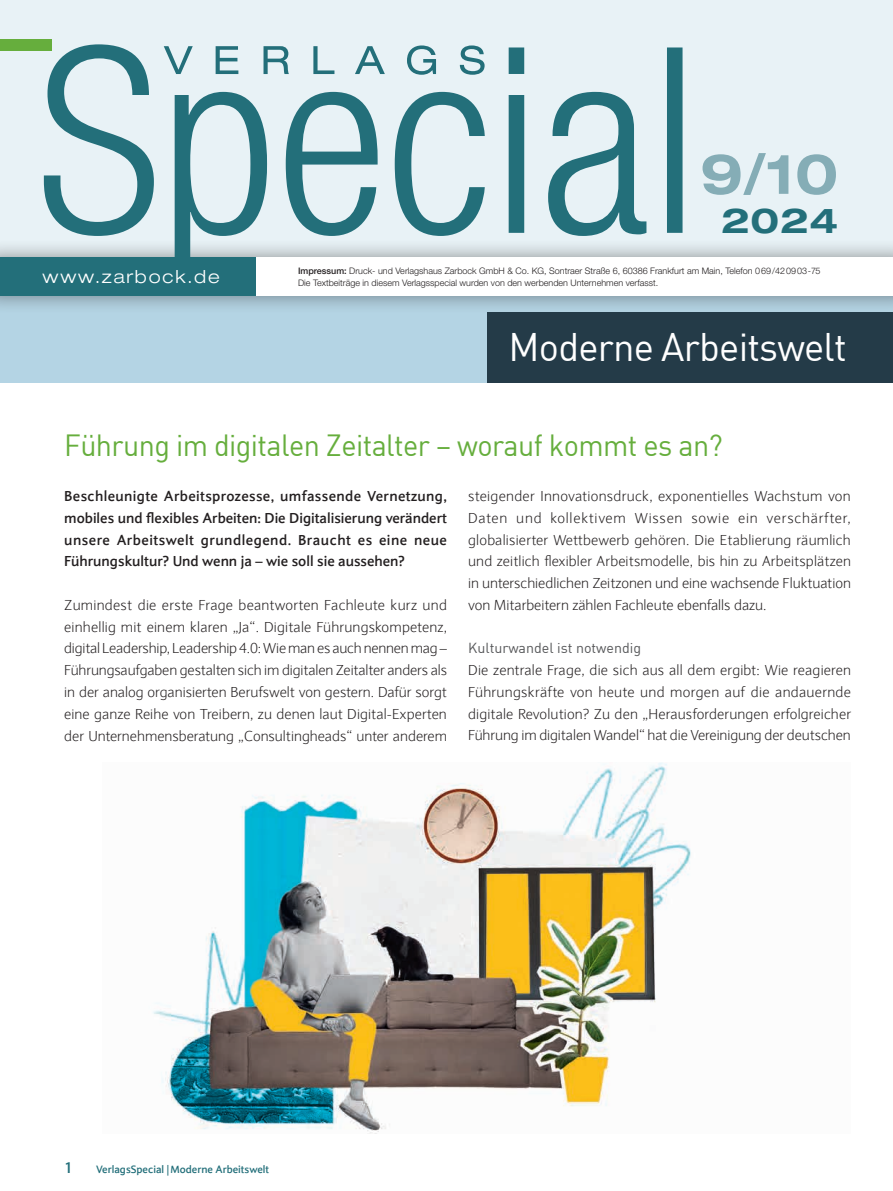
<style>
.page{position:relative;width:893px;height:1191px;background:#fff}
.page>*{position:absolute;margin:0;border:0;box-sizing:border-box;transform-origin:0 0}
.t1{font:700 expanded 55.5px "Helvetica Neue LT Pro";color:#85adb6;scale:.95 1}
.t2{font:39px "DIN Offc";letter-spacing:-.02em;color:#fff}
.t3{font:700 expanded 34.5px "Helvetica Neue LT Pro";color:#236f7a}
.t4{font:30px "DIN Offc";letter-spacing:-.02em;color:#66ae3d;scale:.96 1}
.t5{font:300 expanded 18px "Helvetica Neue LT Pro";letter-spacing:.1em;color:#fff}
.t6{font:700 15px "Expert Sans";color:#236f7a}
.t7{font:300 14.25px/21.8px "Expert Sans";color:#231f20;text-align:justify}
.t8{font:700 14.25px/21.8px "Expert Sans";color:#231f20;text-align:justify}
.t9{font:14.25px "DIN Offc";color:#57585a}
.t10{font:700 10.5px "Expert Sans";color:#236f7a}
.t11{font:300 9px "Helvetica Neue LT Pro";color:#231f20}
.s1{font-weight:500}
</style>
<div class="page">
<div style="left:0;top:0;width:893px;height:382px;background:#b4d4e4"></div>
<div style="left:0;top:0;width:893px;height:265px;background:#e8f2f6"></div>
<div style="left:0;top:239px;width:893px;height:76px;background:#231f20;opacity:.5"></div>
<div style="left:256px;top:258px;width:637px;height:38px;background:#fff"></div>
<div style="left:0;top:258px;width:256px;height:38px;background:#236f7a"></div>
<div style="left:0;top:39px;width:51px;height:12px;background:#66ae3d"></div>
<svg style="left:44px;top:44px;width:638px;height:214px"></svg>
<svg style="left:164px;top:45px;width:321px;height:30px"></svg>
<div style="left:487px;top:312px;width:406px;height:70px;background:#243b48"></div>
<img style="left:153px;top:762px;width:538px;height:371px">
<p class="t5" style="left:43px;top:266px;width:179px">www.zarbock.de</p>
<h1 class="t1" style="left:700px;top:138px;width:147px">9/10</h1>
<h3 class="t3" style="left:721px;top:198px;width:118px">2024</h3>
<p class="t11" style="left:298px;top:265px;width:524px"><span class="s1">Impressum:</span> Druck- und Verlagshaus Zarbock GmbH &amp; Co. KG, Sontraer Straße 6, 60386 Frankfurt am Main, Telefon 0 69/42 09 03-75</p>
<p class="t11" style="left:298px;top:277px;width:362px">Die Textbeiträge in diesem Verlagsspecial wurden von den werbenden Unternehmen verfasst.</p>
<h2 class="t2" style="left:508px;top:323px;width:340px">Moderne Arbeitswelt</h2>
<h3 class="t4" style="left:64px;top:426px;width:688px">Führung im digitalen Zeitalter – worauf kommt es an?</h3>
<p class="t8" style="left:64px;top:485px;width:384px">Beschleunigte Arbeitsprozesse, umfassende Vernetzung, mobiles und flexibles Arbeiten: Die Digitalisierung verändert unsere Arbeitswelt grundlegend. Braucht es eine neue Führungskultur? Und wenn ja – wie soll sie aussehen?</p>
<p class="t7" style="left:64px;top:594px;width:384px">Zumindest die erste Frage beantworten Fachleute kurz und einhellig mit einem klaren „Ja“. Digitale Führungskompetenz, digital Leadership, Leadership 4.0: Wie man es auch nennen mag – Führungsaufgaben gestalten sich im digitalen Zeitalter anders als in der analog organisierten Berufswelt von gestern. Dafür sorgt eine ganze Reihe von Treibern, zu denen laut Digital-Experten der Unternehmensberatung „Consultingheads“ unter anderem</p>
<p class="t7" style="left:468px;top:485px;width:384px">steigender Innovationsdruck, exponentielles Wachstum von Daten und kollektivem Wissen sowie ein verschärfter, globalisierter Wettbewerb gehören. Die Etablierung räumlich und zeitlich flexibler Arbeitsmodelle, bis hin zu Arbeitsplätzen in unterschiedlichen Zeitzonen und eine wachsende Fluktuation von Mitarbeitern zählen Fachleute ebenfalls dazu.</p>
<p class="t9" style="left:468px;top:639px;width:174px">Kulturwandel ist notwendig</p>
<p class="t7" style="left:468px;top:659px;width:384px">Die zentrale Frage, die sich aus all dem ergibt: Wie reagieren Führungskräfte von heute und morgen auf die andauernde digitale Revolution? Zu den „Herausforderungen erfolgreicher Führung im digitalen Wandel“ hat die Vereinigung der deutschen</p>
<p class="t6" style="left:64px;top:1157px;width:10px">1</p>
<p class="t10" style="left:96px;top:1162px;width:174px">VerlagsSpecial |Moderne Arbeitswelt</p>
</div>
